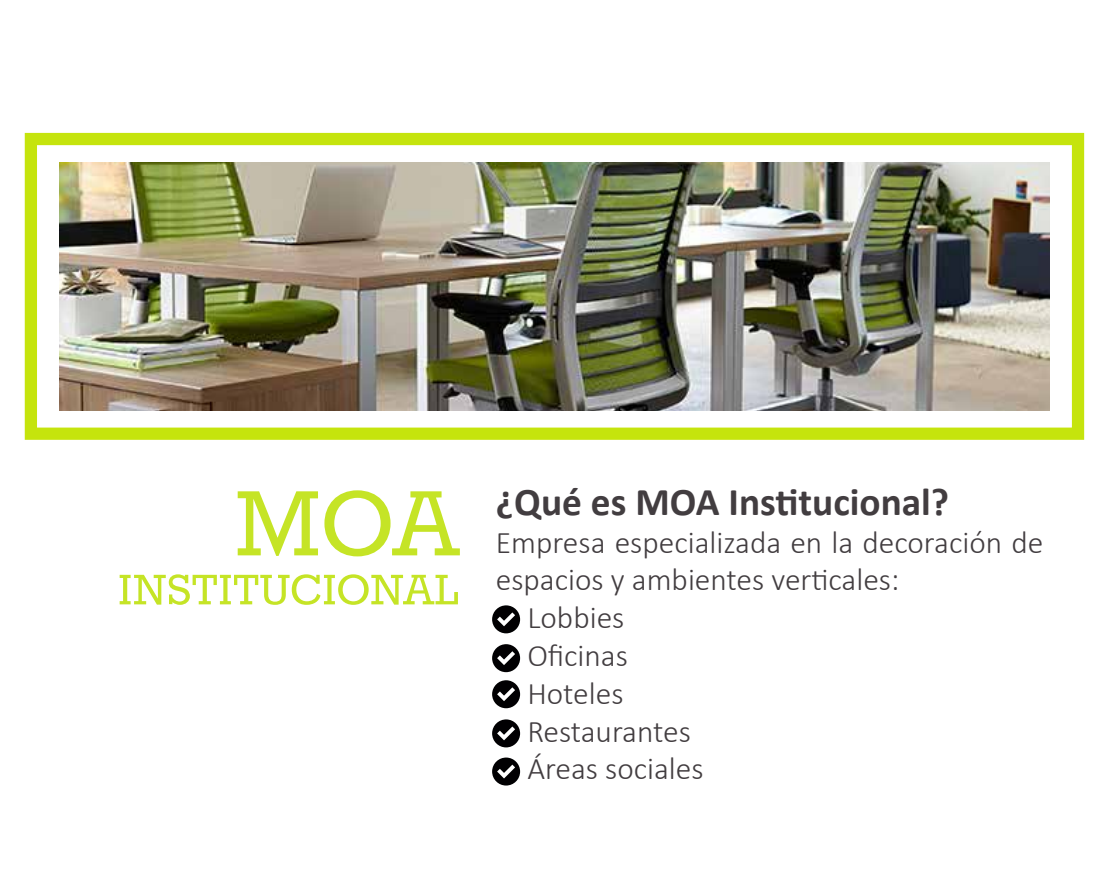
<style>
.page{position:relative;width:1120px;height:896px;background:#fff}
.page>*{position:absolute;margin:0;border:0;box-sizing:border-box;transform-origin:0 0}
.t1{font:113.75px "Rokkitt";color:#c5e426}
.t2{font:52.5px "Rokkitt";color:#c5e426}
.t3{font:700 39.38px "Calibri";color:#423d40}
.t4{font:300 31.5px "Calibri";color:#423d40}
</style>
<div class="page">
<div style="left:25px;top:133px;width:1059px;height:307px;border:12px solid #c5e40d"></div>
<svg style="left:492px;top:644px;width:28px;height:28px"></svg>
<svg style="left:492px;top:680px;width:28px;height:28px"></svg>
<svg style="left:492px;top:719px;width:28px;height:28px"></svg>
<svg style="left:492px;top:757px;width:28px;height:29px"></svg>
<svg style="left:492px;top:605px;width:28px;height:28px"></svg>
<img style="left:59px;top:163px;width:991px;height:247px">
<h1 class="t1" style="left:234px;top:470px;width:227px">MOA</h1>
<h2 class="t2" style="left:118px;top:565px;width:343px">INSTITUCIONAL</h2>
<p class="t3" style="left:496px;top:477px;width:455px">¿Qué es MOA Institucional?</p>
<p class="t4" style="left:496px;top:523px;width:549px">Empresa especializada en la decoración de</p>
<p class="t4" style="left:496px;top:560px;width:405px">espacios y ambientes verticales:</p>
<p class="t4" style="left:527px;top:598px;width:99px">Lobbies</p>
<p class="t4" style="left:527px;top:636px;width:102px">Oficinas</p>
<p class="t4" style="left:527px;top:674px;width:98px">Hoteles</p>
<p class="t4" style="left:527px;top:712px;width:165px">Restaurantes</p>
<p class="t4" style="left:527px;top:749px;width:178px">Áreas sociales</p>
</div>
